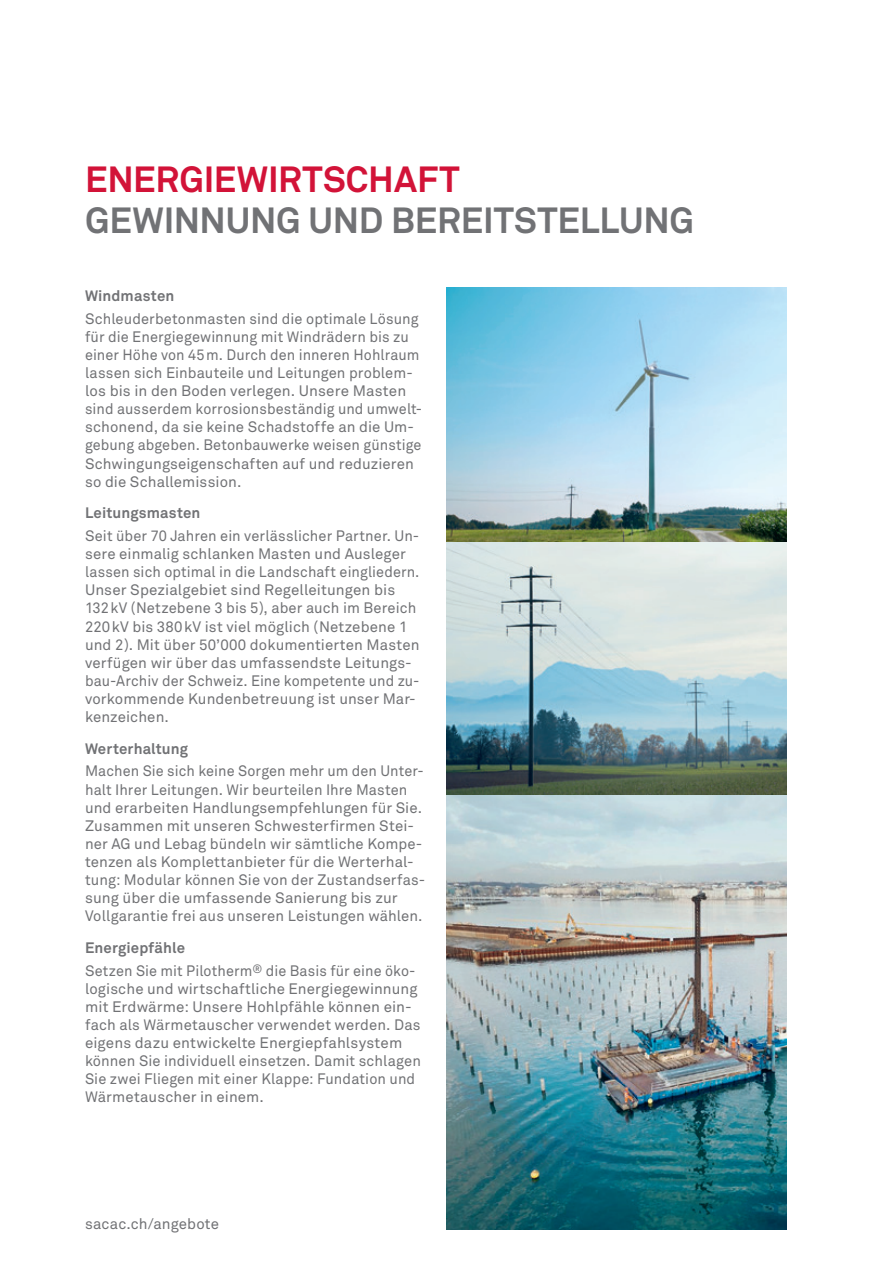
<style>
.page{position:relative;width:893px;height:1263px;background:#fff}
.page>*{position:absolute;margin:0;border:0;box-sizing:border-box;transform-origin:0 0}
.t1{font:700 36px "Akkurat Pro";letter-spacing:-.005em;color:#717275}
.t2{font:700 36px "Akkurat Pro";color:#d21338}
.t3{font:15px/18.1px "Akkurat Pro";letter-spacing:.005em;color:#717275}
.t4{font:700 15px "Akkurat Pro";letter-spacing:.01em;color:#717275}
.s1{font-weight:700}
</style>
<div class="page">
<img style="left:446px;top:794px;width:341px;height:435px">
<svg style="left:446px;top:541px;width:341px;height:253px;background:#a3babd"></svg>
<svg style="left:446px;top:287px;width:341px;height:254px;background:#9ecadb"></svg>
<h1 class="t2" style="left:85px;top:157px;width:376px">ENERGIEWIRTSCHAFT</h1>
<h1 class="t1" style="left:85px;top:198px;width:611px">GEWINNUNG UND BEREITSTELLUNG</h1>
<p class="t4" style="left:85px;top:286px;width:91px">Windmasten</p>
<p class="t3" style="left:85px;top:310px;width:339px">Schleuderbetonmasten sind die optimale Lösung für die Energiegewinnung mit Windrädern bis zu einer Höhe von 45m. Durch den inneren Hohlraum lassen sich Einbauteile und Leitungen problem&shy;los bis in den Boden verlegen. Unsere Masten sind ausserdem korrosionsbeständig und umwelt&shy;schonend, da sie keine Schadstoffe an die Um&shy;gebung abgeben. Betonbauwerke weisen günstige Schwingungseigenschaften auf und reduzieren so die Schallemission.</p>
<p class="t4" style="left:85px;top:504px;width:117px">Leitungsmasten</p>
<p class="t3" style="left:85px;top:527px;width:336px">Seit über 70 Jahren ein verlässlicher Partner. Un&shy;sere einmalig schlanken Masten und Ausleger lassen sich optimal in die Landschaft eingliedern.<br>Unser Spezialgebiet sind Regelleitungen bis 132kV (Netzebene 3 bis 5), aber auch im Bereich 220kV bis 380kV ist viel möglich (Netzebene 1 und 2). Mit über 50’000 dokumentierten Masten verfügen wir über das umfassendste Leitungs&shy;bau-Archiv der Schweiz. Eine kompetente und zu&shy;vorkommende Kundenbetreuung ist unser Mar&shy;kenzeichen.</p>
<p class="t4" style="left:85px;top:739px;width:104px">Werterhaltung</p>
<p class="t3" style="left:85px;top:762px;width:342px">Machen Sie sich keine Sorgen mehr um den Unter&shy;halt Ihrer Leitungen. Wir beurteilen Ihre Masten und erarbeiten Handlungsempfehlungen für Sie.<br>Zusammen mit unseren Schwesterfirmen Stei&shy;ner AG und Lebag bündeln wir sämtliche Kompe&shy;tenzen als Komplettanbieter für die Werterhal&shy;tung: Modular können Sie von der Zustandserfas&shy;sung über die umfassende Sanierung bis zur Vollgarantie frei aus unseren Leistungen wählen.</p>
<p class="t3" style="left:85px;top:937px;width:332px;line-height:22.6px"><span class="s1">Energiepfähle<br></span>Setzen Sie mit Pilotherm<sup>®</sup> die Basis für eine öko-</p>
<p class="t3" style="left:85px;top:980px;width:337px">logische und wirtschaftliche Energiegewinnung mit Erdwärme: Unsere Hohlpfähle können ein&shy;fach als Wärmetauscher verwendet werden. Das eigens dazu entwickelte Energiepfahlsystem können Sie individuell einsetzen. Damit schlagen Sie zwei Fliegen mit einer Klappe: Fundation und Wärmetauscher in einem.</p>
<p class="t3" style="left:85px;top:1215px;width:136px">sacac.ch/angebote</p>
</div>
